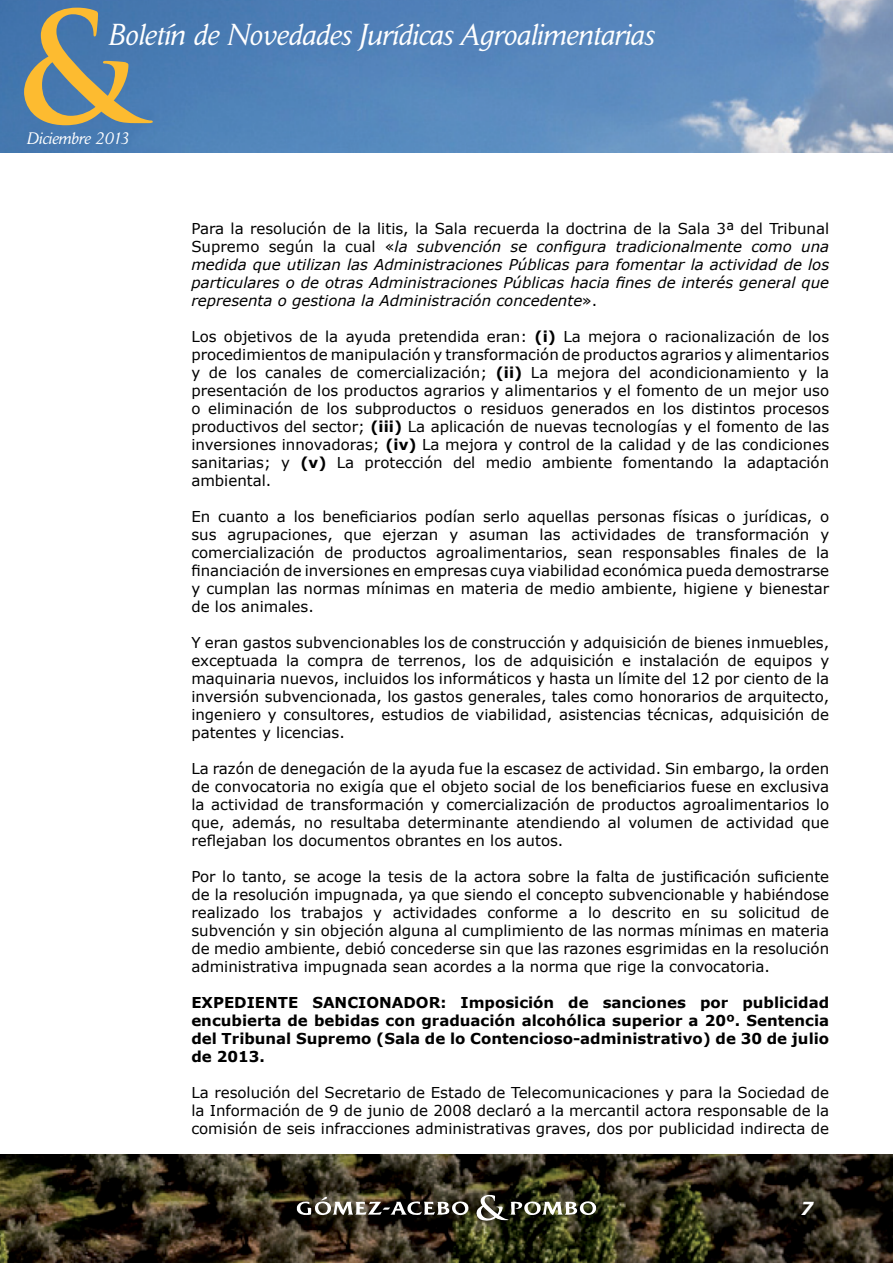
<style>
.page{position:relative;width:893px;height:1263px;background:#fff}
.page>*{position:absolute;margin:0;border:0;box-sizing:border-box;transform-origin:0 0}
.t1{font:700 150px "Trajan Pro";color:#fdbb30}
.t2{font:italic 30px "Daily News BQ";color:#fff}
.t3{font:italic 700 18px "Verdana";color:#fff}
.t4{font:italic 16.5px "Daily News BQ";color:#fff}
.t5{font:15px/18px "Verdana";color:#000;text-align:justify}
.t6{font:italic 15px/18px "Verdana";color:#000;text-align:justify}
.t7{font:700 15px/18px "Verdana";color:#000;text-align:justify}
.s1{font-style:normal}
.s2{font-weight:700}
</style>
<div class="page">
<img style="left:0;top:1154px;width:893px;height:109px">
<img style="left:0;top:0;width:893px;height:152px">
<img style="left:297px;top:1195px;width:299px;height:26px">
<h1 class="t1" style="left:15px;top:-25px;width:126px">&amp;</h1>
<h2 class="t2" style="left:108px;top:17px;width:547px">Boletín de Novedades Jurídicas Agroalimentarias</h2>
<p class="t4" style="left:27px;top:129px;width:104px">Diciembre 2013</p>
<p class="t6" style="left:191px;top:219px;width:639px"><span class="s1">Para la resolución de la litis, la Sala recuerda la doctrina de la Sala 3ª del Tribunal Supremo según la cual «</span>la subvención se configura tradicionalmente como una medida que utilizan las Administraciones Públicas para fomentar la actividad de los particulares o de otras Administraciones Públicas hacia fines de interés general que representa o gestiona la Administración concedente<span class="s1">».</span></p>
<p class="t5" style="left:191px;top:327px;width:639px">Los objetivos de la ayuda pretendida eran: <span class="s2">(i)</span> La mejora o racionalización de los procedimientos de manipulación y transformación de productos agrarios y alimentarios y de los canales de comercialización; <span class="s2">(ii)</span> La mejora del acondicionamiento y la presentación de los productos agrarios y alimentarios y el fomento de un mejor uso o eliminación de los subproductos o residuos generados en los distintos procesos productivos del sector; <span class="s2">(iii)</span> La aplicación de nuevas tecnologías y el fomento de las inversiones innovadoras; <span class="s2">(iv)</span> La mejora y control de la calidad y de las condiciones sanitarias; y <span class="s2">(v)</span> La protección del medio ambiente fomentando la adaptación ambiental.</p>
<p class="t5" style="left:191px;top:507px;width:639px">En cuanto a los beneficiarios podían serlo aquellas personas físicas o jurídicas, o sus agrupaciones, que ejerzan y asuman las actividades de transformación y comercialización de productos agroalimentarios, sean responsables finales de la financiación de inversiones en empresas cuya viabilidad económica pueda demostrarse y cumplan las normas mínimas en materia de medio ambiente, higiene y bienestar de los animales.</p>
<p class="t5" style="left:191px;top:633px;width:639px">Y eran gastos subvencionables los de construcción y adquisición de bienes inmuebles, exceptuada la compra de terrenos, los de adquisición e instalación de equipos y maquinaria nuevos, incluidos los informáticos y hasta un límite del 12 por ciento de la inversión subvencionada, los gastos generales, tales como honorarios de arquitecto, ingeniero y consultores, estudios de viabilidad, asistencias técnicas, adquisición de patentes y licencias.</p>
<p class="t5" style="left:191px;top:759px;width:639px">La razón de denegación de la ayuda fue la escasez de actividad. Sin embargo, la orden de convocatoria no exigía que el objeto social de los beneficiarios fuese en exclusiva la actividad de transformación y comercialización de productos agroalimentarios lo que, además, no resultaba determinante atendiendo al volumen de actividad que reflejaban los documentos obrantes en los autos.</p>
<p class="t5" style="left:191px;top:867px;width:639px">Por lo tanto, se acoge la tesis de la actora sobre la falta de justificación suficiente de la resolución impugnada, ya que siendo el concepto subvencionable y habiéndose realizado los trabajos y actividades conforme a lo descrito en su solicitud de subvención y sin objeción alguna al cumplimiento de las normas mínimas en materia de medio ambiente, debió concederse sin que las razones esgrimidas en la resolución administrativa impugnada sean acordes a la norma que rige la convocatoria.</p>
<p class="t7" style="left:191px;top:993px;width:639px">EXPEDIENTE SANCIONADOR: Imposición de sanciones por publicidad encubierta de bebidas con graduación alcohólica superior a 20º. Sentencia del Tribunal Supremo (Sala de lo Contencioso-administrativo) de 30 de julio de 2013.</p>
<p class="t5" style="left:191px;top:1083px;width:639px">La resolución del Secretario de Estado de Telecomunicaciones y para la Sociedad de la Información de 9 de junio de 2008 declaró a la mercantil actora responsable de la comisión de seis infracciones administrativas graves, dos por publicidad indirecta de</p>
<p class="t3" style="left:800px;top:1195px;width:14px">7</p>
</div>
